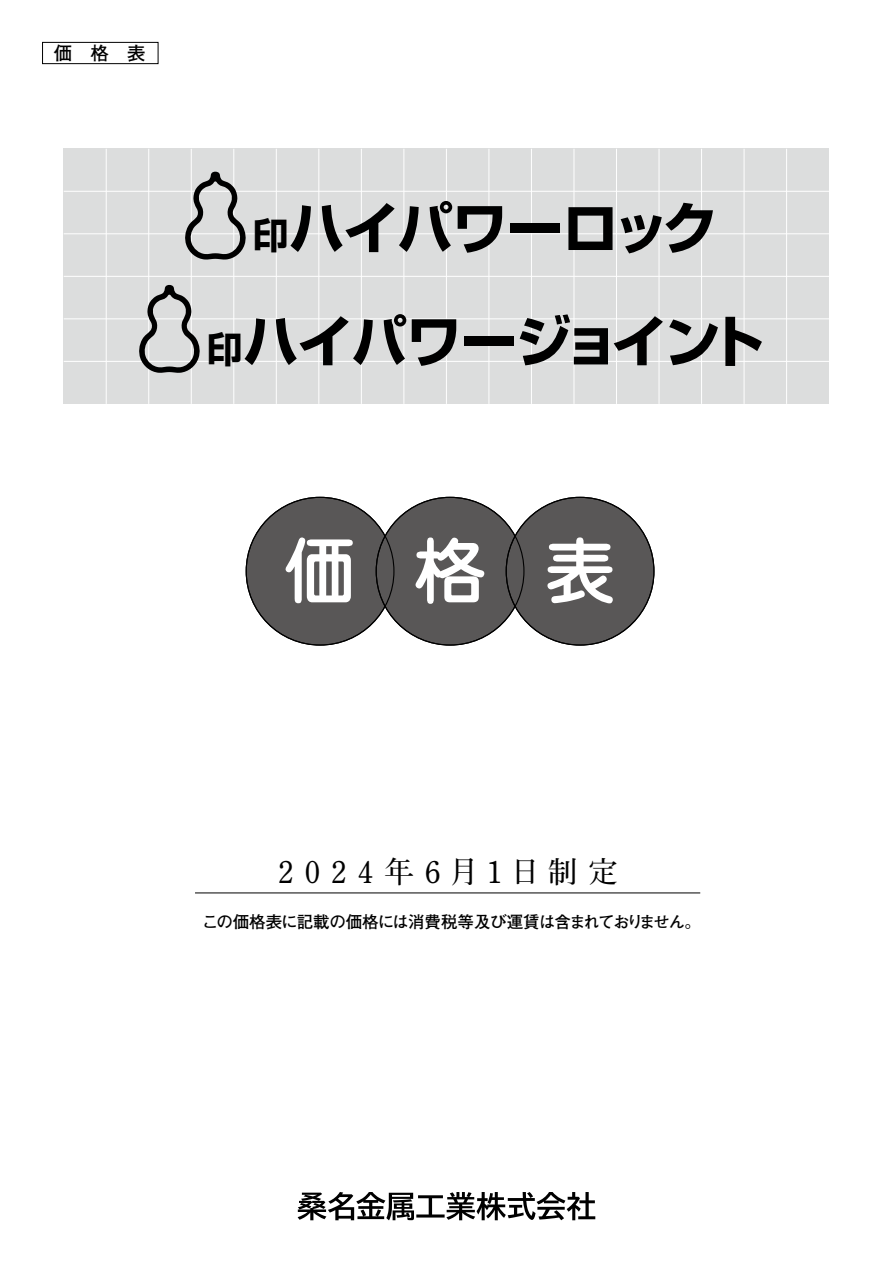
<style>
.page{position:relative;width:893px;height:1263px;background:#fff}
.page>*{position:absolute;margin:0;border:0;box-sizing:border-box;transform-origin:0 0}
.t1{font:500 72px "Jun 34 Pro";color:#fff}
.t2{font:700 55.8px "Shin Go Pro";letter-spacing:-.03em;color:#000}
.t3{font:700 30px "Futo Min A101 Pro";letter-spacing:.35em;color:#000}
.t4{font:700 18.45px "Futo Go B101 Pro";color:#000}
.t5{font:700 16.5px "Futo Go B101 Pro";letter-spacing:-.05em;color:#000}
.s1{font-size:36px}
</style>
<div class="page">
<div style="left:64px;top:149px;width:765px;height:255px;background:#dcdddd"></div>
<hr style="left:64px;top:361px;width:765px;height:1px;background:#fff">
<hr style="left:64px;top:318px;width:765px;height:1px;background:#fff">
<hr style="left:64px;top:276px;width:765px;height:1px;background:#fff">
<hr style="left:64px;top:233px;width:765px;height:1px;background:#fff">
<hr style="left:64px;top:191px;width:765px;height:1px;background:#fff">
<hr style="left:106px;top:149px;width:1px;height:255px;background:#fff">
<hr style="left:148px;top:149px;width:1px;height:255px;background:#fff">
<hr style="left:191px;top:149px;width:1px;height:255px;background:#fff">
<hr style="left:233px;top:149px;width:1px;height:255px;background:#fff">
<hr style="left:276px;top:149px;width:1px;height:255px;background:#fff">
<hr style="left:318px;top:149px;width:1px;height:255px;background:#fff">
<hr style="left:361px;top:149px;width:1px;height:255px;background:#fff">
<hr style="left:403px;top:149px;width:1px;height:255px;background:#fff">
<hr style="left:446px;top:149px;width:1px;height:255px;background:#fff">
<hr style="left:489px;top:149px;width:1px;height:255px;background:#fff">
<hr style="left:531px;top:149px;width:1px;height:255px;background:#fff">
<hr style="left:574px;top:149px;width:1px;height:255px;background:#fff">
<hr style="left:616px;top:149px;width:1px;height:255px;background:#fff">
<hr style="left:659px;top:149px;width:1px;height:255px;background:#fff">
<hr style="left:701px;top:149px;width:1px;height:255px;background:#fff">
<hr style="left:744px;top:149px;width:1px;height:255px;background:#fff">
<hr style="left:786px;top:149px;width:1px;height:255px;background:#fff">
<div style="left:246px;top:497px;width:148px;height:148px;background:#595757;border-radius:50%"></div>
<div style="left:376px;top:497px;width:148px;height:148px;background:#595757;border-radius:50%"></div>
<div style="left:506px;top:497px;width:148px;height:148px;background:#595757;border-radius:50%"></div>
<svg style="left:138px;top:285px;width:63px;height:88px"></svg>
<svg style="left:184px;top:172px;width:63px;height:88px"></svg>
<hr style="left:195px;top:893px;width:505px;height:1px;background:#000">
<div style="left:42px;top:42px;width:116px;height:22px;border:1px solid #000"></div>
<svg style="left:298px;top:1192px;width:297px;height:28px"></svg>
<p class="t4" style="left:54px;top:38px;width:93px">価格表</p>
<h2 class="t2" style="left:253px;top:184px;width:467px"><span class="s1">印</span>ハイパワーロック</h2>
<h2 class="t2" style="left:207px;top:297px;width:559px"><span class="s1">印</span>ハイパワージョイント</h2>
<h1 class="t1" style="left:284px;top:514px;width:334px">価格表</h1>
<h3 class="t3" style="left:278px;top:848px;width:342px">2024年6月1日制定</h3>
<p class="t5" style="left:202px;top:909px;width:500px">この価格表に記載の価格には消費税等及び運賃は含まれておりません。</p>
</div>
